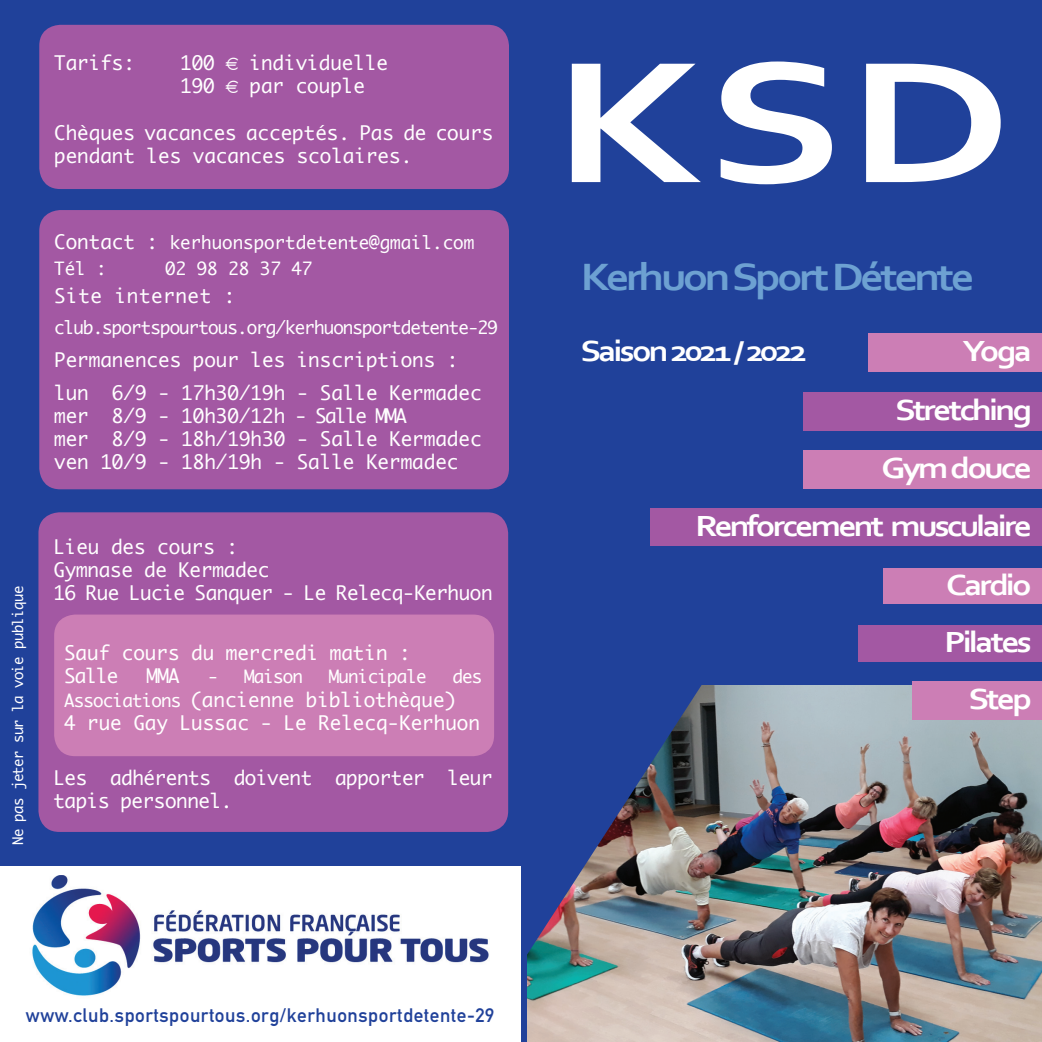
<style>
.page{position:relative;width:1042px;height:1042px;background:#20419a}
.page>*{position:absolute;margin:0;border:0;box-sizing:border-box;transform-origin:0 0}
.t1{font:700 181.12px "Corbel";color:#fff;scale:1.32 1}
.t2{font:700 39.9px "Corbel";letter-spacing:-.08em;color:#6da1d2;scale:1.17 1}
.t3{font:700 30.45px "Corbel";letter-spacing:-.08em;color:#fff;scale:1.17 1}
.t4{font:19.25px/23.1px "Monaco";color:#fff}
.t5{font:19.25px/23.1px "Monaco";letter-spacing:-.02em;color:#fff}
.t6{font:700 19.25px "DIN Alternate";letter-spacing:.03em;color:#20419a}
.t7{font:19.25px "Monaco";letter-spacing:.03em;color:#fff}
.t8{font:17.5px "Monaco";letter-spacing:-.045em;color:#fff}
.t9{font:17.5px/25.9px "Monaco";color:#fff}
.t10{font:14px "Monaco";letter-spacing:-.04em;color:#fff}
.s1{font-size:19.25px}
.s2{font-size:17.5px}
</style>
<div class="page">
<div style="left:39px;top:25px;width:470px;height:164px;background:#a358a3;border-radius:21px"></div>
<div style="left:0;top:866px;width:521px;height:176px;background:#fff"></div>
<img style="left:32px;top:875px;width:457px;height:121px">
<div style="left:39px;top:210px;width:470px;height:279px;background:#a358a3;border-radius:21px"></div>
<div style="left:38px;top:512px;width:470px;height:320px;background:#a358a3;border-radius:21px"></div>
<div style="left:54px;top:614px;width:440px;height:142px;background:#cc7eb5;border-radius:21px"></div>
<img style="left:527px;top:686px;width:515px;height:356px">
<img style="left:527px;top:508px;width:292px;height:449px">
<div style="left:883px;top:568px;width:159px;height:36px;background:#cc7eb5"></div>
<div style="left:650px;top:509px;width:392px;height:37px;background:#a358a3"></div>
<div style="left:913px;top:681px;width:129px;height:38px;background:#cc7eb5"></div>
<div style="left:858px;top:625px;width:184px;height:36px;background:#a358a3"></div>
<div style="left:804px;top:450px;width:238px;height:39px;background:#cc7eb5"></div>
<div style="left:804px;top:392px;width:238px;height:39px;background:#a358a3"></div>
<div style="left:868px;top:333px;width:174px;height:38px;background:#cc7eb5"></div>
<p class="t4" style="left:54px;top:51px;width:82px">Tarifs:</p>
<p class="t4" style="left:180px;top:51px;width:209px">100 € individuelle<br>190 € par couple</p>
<p class="t4" style="left:54px;top:120px;width:441px">Chèques vacances acceptés. Pas de cours pendant les vacances scolaires.</p>
<p class="t10" style="left:6px;top:845px;width:261px;rotate:-90deg">Ne pas jeter sur la voie publique</p>
<p class="t9" style="left:54px;top:229px;width:422px"><span class="s1">Contact :</span> kerhuonsportdetente@gmail.com<br>Tél :</p>
<p class="t8" style="left:165px;top:254px;width:148px">02 98 28 37 47</p>
<p class="t7" style="left:54px;top:280px;width:183px">Site internet :</p>
<p class="t8" style="left:54px;top:313px;width:445px">club.sportspourtous.org/kerhuonsportdetente-29</p>
<p class="t4" style="left:54px;top:343px;width:429px;line-height:33.1px">Permanences pour les inscriptions : lun 6/9 - 17h30/19h - Salle Kermadec</p>
<p class="t4" style="left:54px;top:404px;width:429px">mer 8/9 - 10h30/12h - Salle MMA<br>mer 8/9 - 18h/19h30 - Salle Kermadec ven 10/9 - 18h/19h - Salle Kermadec</p>
<p class="t5" style="left:53px;top:534px;width:441px">Lieu des cours :<br>Gymnase de Kermadec<br>16 Rue Lucie Sanquer - Le Relecq-Kerhuon</p>
<p class="t4" style="left:64px;top:641px;width:348px">Sauf cours du mercredi matin :<br>Salle</p>
<p class="t4" style="left:147px;top:664px;width:34px">MMA</p>
<p class="t8" style="left:208px;top:662px;width:97px">- Maison</p>
<p class="t8" style="left:329px;top:662px;width:99px">Municipale</p>
<p class="t8" style="left:452px;top:662px;width:31px">des</p>
<p class="t4" style="left:64px;top:687px;width:417px"><span class="s2">Associations</span> (ancienne bibliothèque)<br>4 rue Gay Lussac - Le Relecq-Kerhuon</p>
<p class="t5" style="left:53px;top:765px;width:441px">Les adhérents doivent apporter leur tapis personnel.</p>
<p class="t6" style="left:26px;top:1000px;width:470px">www.club.sportspourtous.org/kerhuonsportdetente-29</p>
<h1 class="t1" style="left:553px;top:10px;width:349px">KSD</h1>
<h2 class="t2" style="left:581px;top:252px;width:338px">Kerhuon Sport Détente</h2>
<h3 class="t3" style="left:580px;top:332px;width:195px">Saison 2021 / 2022</h3>
<h3 class="t3" style="left:963px;top:332px;width:61px">Yoga</h3>
<h3 class="t3" style="left:895px;top:391px;width:118px">Stretching</h3>
<h3 class="t3" style="left:881px;top:449px;width:130px">Gym douce</h3>
<h3 class="t3" style="left:695px;top:507px;width:289px">Renforcement musculaire</h3>
<h3 class="t3" style="left:946px;top:565px;width:75px">Cardio</h3>
<h3 class="t3" style="left:944px;top:623px;width:76px">Pilates</h3>
<h3 class="t3" style="left:968px;top:679px;width:56px">Step</h3>
</div>
